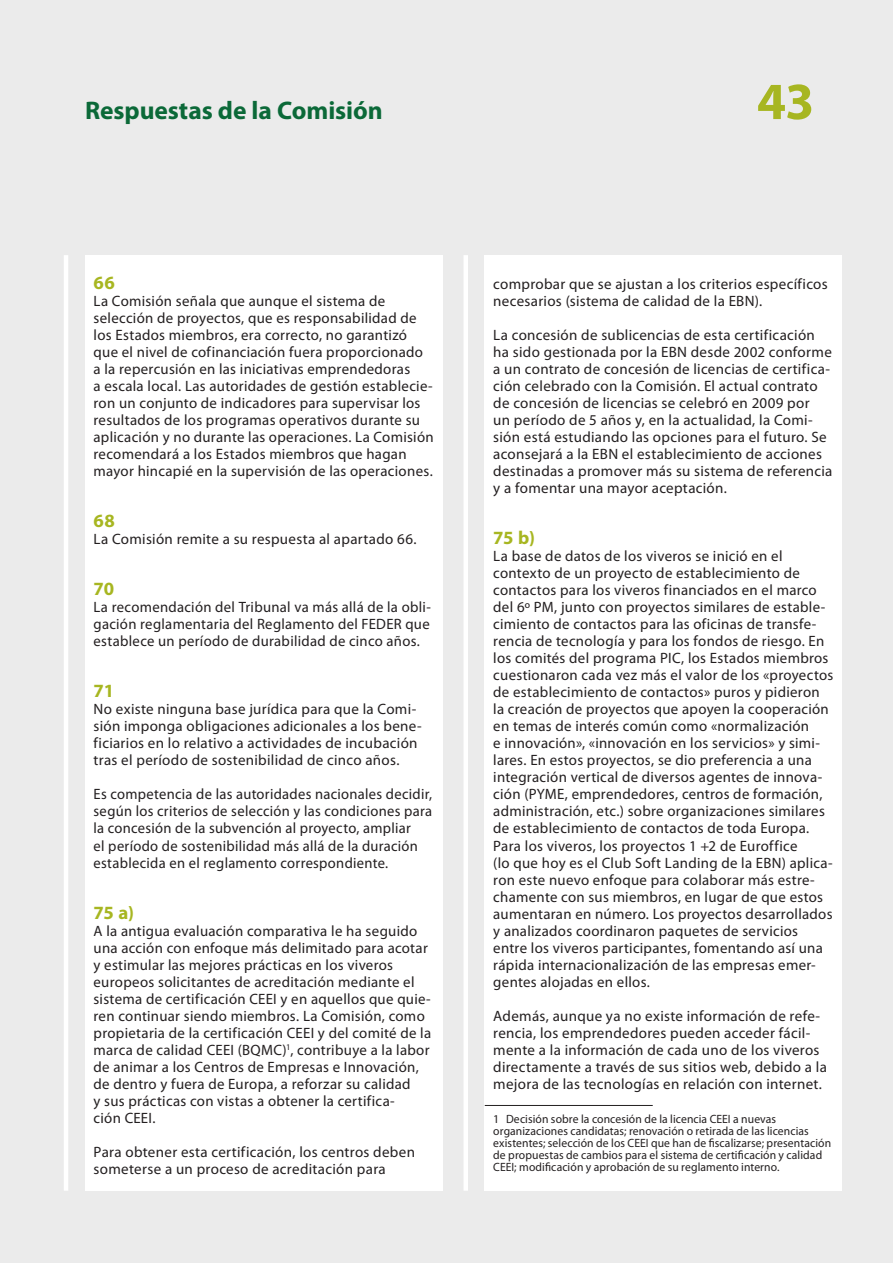
<style>
.page{position:relative;width:893px;height:1263px;background:#ebebeb}
.page>*{position:absolute;margin:0;border:0;box-sizing:border-box;transform-origin:0 0}
.t1{font:700 52.5px "Myriad Pro";color:#a7b621}
.t2{font:700 25.5px "Myriad Pro";letter-spacing:-.005em;color:#0b6938}
.K_03_-_REP_CHIFFRE{font:700 18.75px "Myriad Pro";color:#a7b621}
.K_04_-_REP_TEXTE_COU{font:15px/17px "Myriad Pro";letter-spacing:.02em;color:#231f20}
.K_06_-_REP_FOOTNOTES{font:12px/12px "Myriad Pro";letter-spacing:.01em;color:#231f20}
</style>
<div class="page">
<hr style="left:64px;top:255px;width:4px;height:936px;background:#fff">
<div style="left:463px;top:255px;width:5px;height:936px;background:#fff"></div>
<div style="left:485px;top:255px;width:357px;height:936px;background:#fff"></div>
<div style="left:85px;top:255px;width:357px;height:936px;background:#fff"></div>
<hr style="left:485px;top:1105px;width:168px;height:1px;background:#231f20">
<h2 class="t2" style="left:85px;top:94px;width:299px">Respuestas de la Comisión</h2>
<h1 class="t1" style="left:757px;top:67px;width:59px">43</h1>
<p class="K_03_-_REP_CHIFFRE" style="left:94px;top:271px;width:23px">66</p>
<p class="K_04_-_REP_TEXTE_COU" style="left:94px;top:292px;width:342px">La Comisión señala que aunque el sistema de selección de proyectos, que es responsabilidad de los Estados miembros, era correcto, no garantizó que el nivel de cofinanciación fuera proporcionado a la repercusión en las iniciativas emprendedoras<br>a escala local. Las autoridades de gestión establecie‑ ron un conjunto de indicadores para supervisar los resultados de los programas operativos durante su aplicación y no durante las operaciones. La Comisión recomendará a los Estados miembros que hagan mayor hincapié en la supervisión de las operaciones.</p>
<p class="K_03_-_REP_CHIFFRE" style="left:94px;top:509px;width:23px">68</p>
<p class="K_04_-_REP_TEXTE_COU" style="left:94px;top:531px;width:324px">La Comisión remite a su respuesta al apartado 66.</p>
<p class="K_03_-_REP_CHIFFRE" style="left:94px;top:577px;width:22px">70</p>
<p class="K_04_-_REP_TEXTE_COU" style="left:94px;top:599px;width:339px;text-align:justify">La recomendación del Tribunal va más allá de la obli‑ gación reglamentaria del Reglamento del FEDER que establece un período de durabilidad de cinco años.</p>
<p class="K_03_-_REP_CHIFFRE" style="left:94px;top:679px;width:22px">71</p>
<p class="K_04_-_REP_TEXTE_COU" style="left:94px;top:701px;width:330px">No existe ninguna base jurídica para que la Comi‑ sión imponga obligaciones adicionales a los bene‑ ficiarios en lo relativo a actividades de incubación tras el período de sostenibilidad de cinco años.</p>
<p class="K_04_-_REP_TEXTE_COU" style="left:94px;top:786px;width:340px">Es competencia de las autoridades nacionales decidir, según los criterios de selección y las condiciones para la concesión de la subvención al proyecto, ampliar<br>el período de sostenibilidad más allá de la duración establecida en el reglamento correspondiente.</p>
<p class="K_03_-_REP_CHIFFRE" style="left:94px;top:900px;width:42px">75 a)</p>
<p class="K_04_-_REP_TEXTE_COU" style="left:94px;top:922px;width:339px">A la antigua evaluación comparativa le ha seguido una acción con enfoque más delimitado para acotar y estimular las mejores prácticas en los viveros europeos solicitantes de acreditación mediante el sistema de certificación CEEI y en aquellos que quie‑ ren continuar siendo miembros. La Comisión, como propietaria de la certificación CEEI y del comité de la marca de calidad CEEI (BQMC)<sup>1</sup>, contribuye a la labor de animar a los Centros de Empresas e Innovación, de dentro y fuera de Europa, a reforzar su calidad<br>y sus prácticas con vistas a obtener la certifica‑<br>ción CEEI.</p>
<p class="K_04_-_REP_TEXTE_COU" style="left:94px;top:1143px;width:323px">Para obtener esta certificación, los centros deben someterse a un proceso de acreditación para</p>
<p class="K_04_-_REP_TEXTE_COU" style="left:493px;top:275px;width:336px">comprobar que se ajustan a los criterios específicos necesarios (sistema de calidad de la EBN).</p>
<p class="K_04_-_REP_TEXTE_COU" style="left:493px;top:326px;width:341px">La concesión de sublicencias de esta certificación ha sido gestionada por la EBN desde 2002 conforme a un contrato de concesión de licencias de certifica‑ ción celebrado con la Comisión. El actual contrato de concesión de licencias se celebró en 2009 por<br>un período de 5 años y, en la actualidad, la Comi‑ sión está estudiando las opciones para el futuro. Se aconsejará a la EBN el establecimiento de acciones destinadas a promover más su sistema de referencia y a fomentar una mayor aceptación.</p>
<p class="K_03_-_REP_CHIFFRE" style="left:493px;top:526px;width:43px">75 b)</p>
<p class="K_04_-_REP_TEXTE_COU" style="left:493px;top:548px;width:342px">La base de datos de los viveros se inició en el contexto de un proyecto de establecimiento de contactos para los viveros financiados en el marco del 6º PM, junto con proyectos similares de estable‑ cimiento de contactos para las oficinas de transfe‑ rencia de tecnología y para los fondos de riesgo. En los comités del programa PIC, los Estados miembros cuestionaron cada vez más el valor de los «proyectos de establecimiento de contactos» puros y pidieron la creación de proyectos que apoyen la cooperación en temas de interés común como «normalización<br>e innovación», «innovación en los servicios» y simi‑ lares. En estos proyectos, se dio preferencia a una integración vertical de diversos agentes de innova‑ ción (PYME, emprendedores, centros de formación, administración, etc.) sobre organizaciones similares de establecimiento de contactos de toda Europa.<br>Para los viveros, los proyectos 1 +2 de Euroffice<br>(lo que hoy es el Club Soft Landing de la EBN) aplica‑ ron este nuevo enfoque para colaborar más estre‑ chamente con sus miembros, en lugar de que estos aumentaran en número. Los proyectos desarrollados y analizados coordinaron paquetes de servicios entre los viveros participantes, fomentando así una rápida internacionalización de las empresas emer‑ gentes alojadas en ellos.</p>
<p class="K_04_-_REP_TEXTE_COU" style="left:493px;top:1007px;width:335px">Además, aunque ya no existe información de refe‑ rencia, los emprendedores pueden acceder fácil‑ mente a la información de cada uno de los viveros directamente a través de sus sitios web, debido a la mejora de las tecnologías en relación con internet.</p>
<p class="K_06_-_REP_FOOTNOTES" style="left:493px;top:1112px;width:339px">1 Decisión sobre la concesión de la licencia CEEI a nuevas organizaciones candidatas; renovación o retirada de las licencias existentes; selección de los CEEI que han de fiscalizarse; presentación de propuestas de cambios para el sistema de certificación y calidad CEEI; modificación y aprobación de su reglamento interno.</p>
</div>
